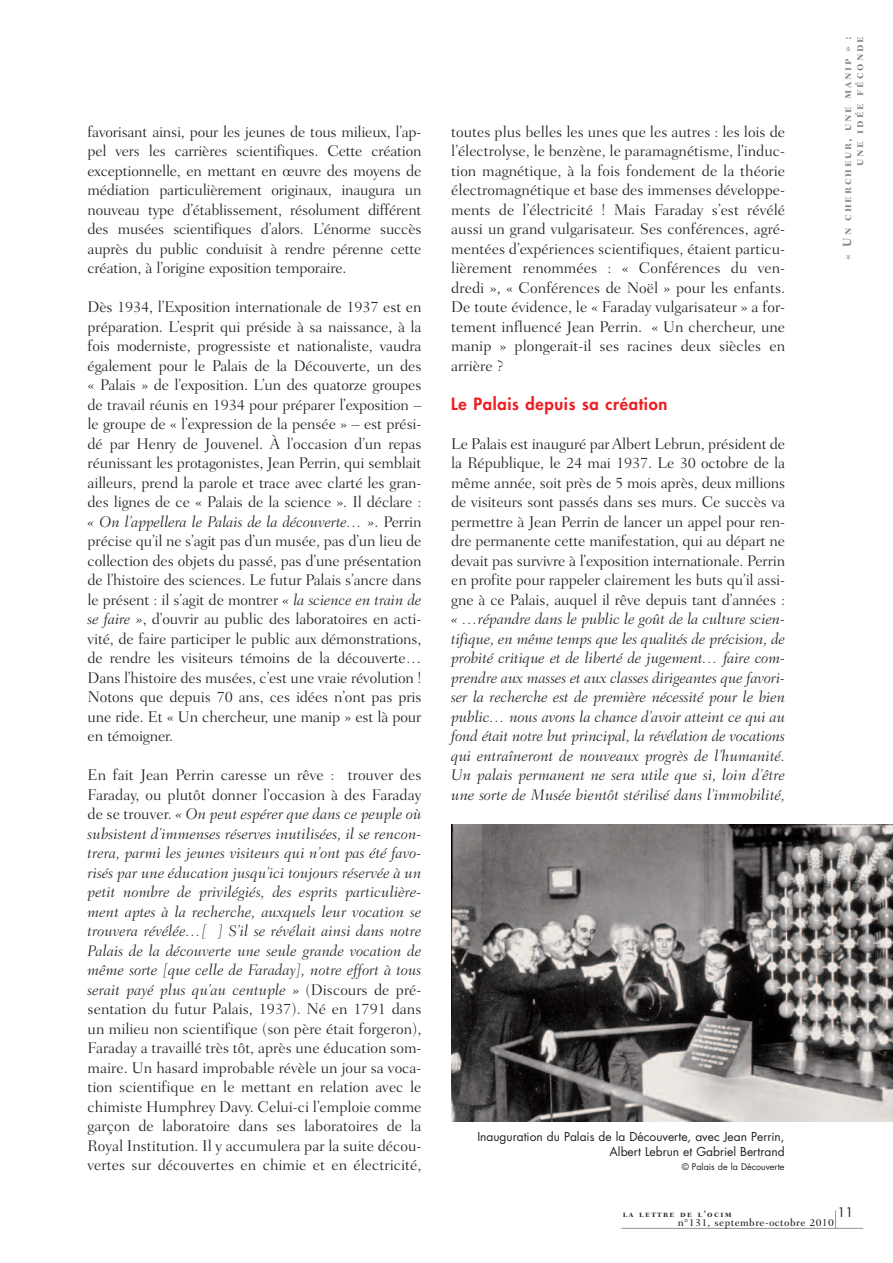
<style>
.page{position:relative;width:893px;height:1263px;background:#fff}
.page>*{position:absolute;margin:0;border:0;box-sizing:border-box;transform-origin:0 0}
.t1{font:800 16.5px "Futura";letter-spacing:.04em;color:#ee1d23}
.t2{font:300 15.75px/19.5px "Fairfield LH";letter-spacing:-.01em;color:#231f20;text-align:justify}
.t3{font:italic 300 15.75px/19.5px "Fairfield LH";color:#231f20;text-align:justify}
.t4{font:12.75px "Futura";color:#231f20}
.t5{font:12px/15.8px "Futura";color:#231f20;text-align:right}
.t6{font:12px/12px "Fairfield LH Bold SC";letter-spacing:.15em;color:#808285;text-align:right}
.t7{font:500 10.5px "Fairfield LH";letter-spacing:.04em;color:#231f20}
.t8{font:9px "Futura";color:#231f20}
.t9{font:9px "Fairfield LH Bold SC";letter-spacing:.15em;color:#231f20}
.s1{font-style:italic}
</style>
<div class="page">
<svg style="left:835px;top:1210px;width:1px;height:18px"></svg>
<hr style="left:621px;top:1228px;width:242px;height:1px;background:#939598">
<img style="left:452px;top:824px;width:441px;height:297px">
<p class="t2" style="left:88px;top:123px;width:335px">favorisant ainsi, pour les jeunes de tous milieux, l’ap&shy;pel vers les carrières scientifiques. Cette création exceptionnelle, en mettant en œuvre des moyens de médiation particulièrement originaux, inaugura un nouveau type d’établissement, résolument différent des musées scientifiques d’alors. L’énorme succès auprès du public conduisit à rendre pérenne cette création, à l’origine exposition temporaire.</p>
<p class="t2" style="left:88px;top:298px;width:335px">Dès 1934, l’Exposition internationale de 1937 est en préparation. L’esprit qui préside à sa naissance, à la fois moderniste, progressiste et nationaliste, vaudra également pour le Palais de la Découverte, un des « Palais » de l’exposition. L’un des quatorze groupes de travail réunis en 1934 pour préparer l’exposition – le groupe de « l’expression de la pensée » – est prési&shy;dé par Henry de Jouvenel. À l’occasion d’un repas réunissant les protagonistes, Jean Perrin, qui semblait ailleurs, prend la parole et trace avec clarté les gran&shy;des lignes de ce « Palais de la science ». Il déclare : <span class="s1">« On l’appellera le Palais de la découverte… »</span>. Perrin précise qu’il ne s’agit pas d’un musée, pas d’un lieu de collection des objets du passé, pas d’une présentation de l’histoire des sciences. Le futur Palais s’ancre dans le présent : il s’agit de montrer <span class="s1">« la science en train de se faire »</span>, d’ouvrir au public des laboratoires en acti&shy;vité, de faire participer le public aux démonstrations, de rendre les visiteurs témoins de la découverte… Dans l’histoire des musées, c’est une vraie révolution !<br>Notons que depuis 70 ans, ces idées n’ont pas pris une ride. Et « Un chercheur, une manip » est là pour en témoigner.</p>
<p class="t2" style="left:88px;top:766px;width:335px">En fait Jean Perrin caresse un rêve : trouver des Faraday, ou plutôt donner l’occasion à des Faraday de se trouver. <span class="s1">« On peut espérer que dans ce peuple où subsistent d’immenses réserves inutilisées, il se rencon&shy;trera, parmi les jeunes visiteurs qui n’ont pas été favo&shy;risés par une éducation jusqu’ici toujours réservée à un petit nombre de privilégiés, des esprits particulière&shy;ment aptes à la recherche, auxquels leur vocation se trouvera révélée…[ ] S’il se révélait ainsi dans notre Palais de la découverte une seule grande vocation de même sorte [que celle de Faraday], notre effort à tous serait payé plus qu’au centuple »</span> (Discours de pré&shy;sentation du futur Palais, 1937). Né en 1791 dans un milieu non scientifique (son père était forgeron), Faraday a travaillé très tôt, après une éducation som&shy;maire. Un hasard improbable révèle un jour sa voca&shy;tion scientifique en le mettant en relation avec le chimiste Humphrey Davy. Celui-ci l’emploie comme garçon de laboratoire dans ses laboratoires de la Royal Institution. Il y accumulera par la suite décou&shy;vertes sur découvertes en chimie et en électricité,</p>
<p class="t2" style="left:451px;top:123px;width:335px">toutes plus belles les unes que les autres : les lois de l’électrolyse, le benzène, le paramagnétisme, l’induc&shy;tion magnétique, à la fois fondement de la théorie électromagnétique et base des immenses développe&shy;ments de l’électricité ! Mais Faraday s’est révélé aussi un grand vulgarisateur. Ses conférences, agré&shy;mentées d’expériences scientifiques, étaient particu&shy;lièrement renommées : « Conférences du ven&shy;dredi », « Conférences de Noël » pour les enfants.<br>De toute évidence, le « Faraday vulgarisateur » a for&shy;tement influencé Jean Perrin. « Un chercheur, une manip » plongerait-il ses racines deux siècles en arrière ?</p>
<p class="t1" style="left:451px;top:396px;width:218px">Le Palais depuis sa création</p>
<p class="t2" style="left:451px;top:435px;width:335px">Le Palais est inauguré par Albert Lebrun, président de la République, le 24 mai 1937. Le 30 octobre de la même année, soit près de 5 mois après, deux millions de visiteurs sont passés dans ses murs. Ce succès va permettre à Jean Perrin de lancer un appel pour ren&shy;dre permanente cette manifestation, qui au départ ne devait pas survivre à l’exposition internationale. Perrin en profite pour rappeler clairement les buts qu’il assi&shy;gne à ce Palais, auquel il rêve depuis tant d’années :</p>
<p class="t3" style="left:451px;top:610px;width:335px">« …répandre dans le public le goût de la culture scien&shy;tifique, en même temps que les qualités de précision, de probité critique et de liberté de jugement… faire com&shy;prendre aux masses et aux classes dirigeantes que favori&shy;ser la recherche est de première nécessité pour le bien public… nous avons la chance d’avoir atteint ce qui au fond était notre but principal, la révélation de vocations qui entraîneront de nouveaux progrès de l’humanité.<br>Un palais permanent ne sera utile que si, loin d’être une sorte de Musée bientôt stérilisé dans l’immobilité,</p>
<p class="t6" style="left:842px;top:260px;width:225px;rotate:-90deg">« Un chercheur, une manip » : une idée féconde</p>
<p class="t5" style="left:477px;top:1129px;width:309px">Inauguration du Palais de la Découverte, avec Jean Perrin,<br>Albert Lebrun et Gabriel Bertrand</p>
<p class="t8" style="left:682px;top:1162px;width:104px">© Palais de la Découverte</p>
<p class="t4" style="left:837px;top:1206px;width:17px">11</p>
<p class="t9" style="left:623px;top:1210px;width:110px">la lettre de l’ocim</p>
<p class="t7" style="left:678px;top:1218px;width:158px">n°131, septembre-octobre 2010</p>
</div>
